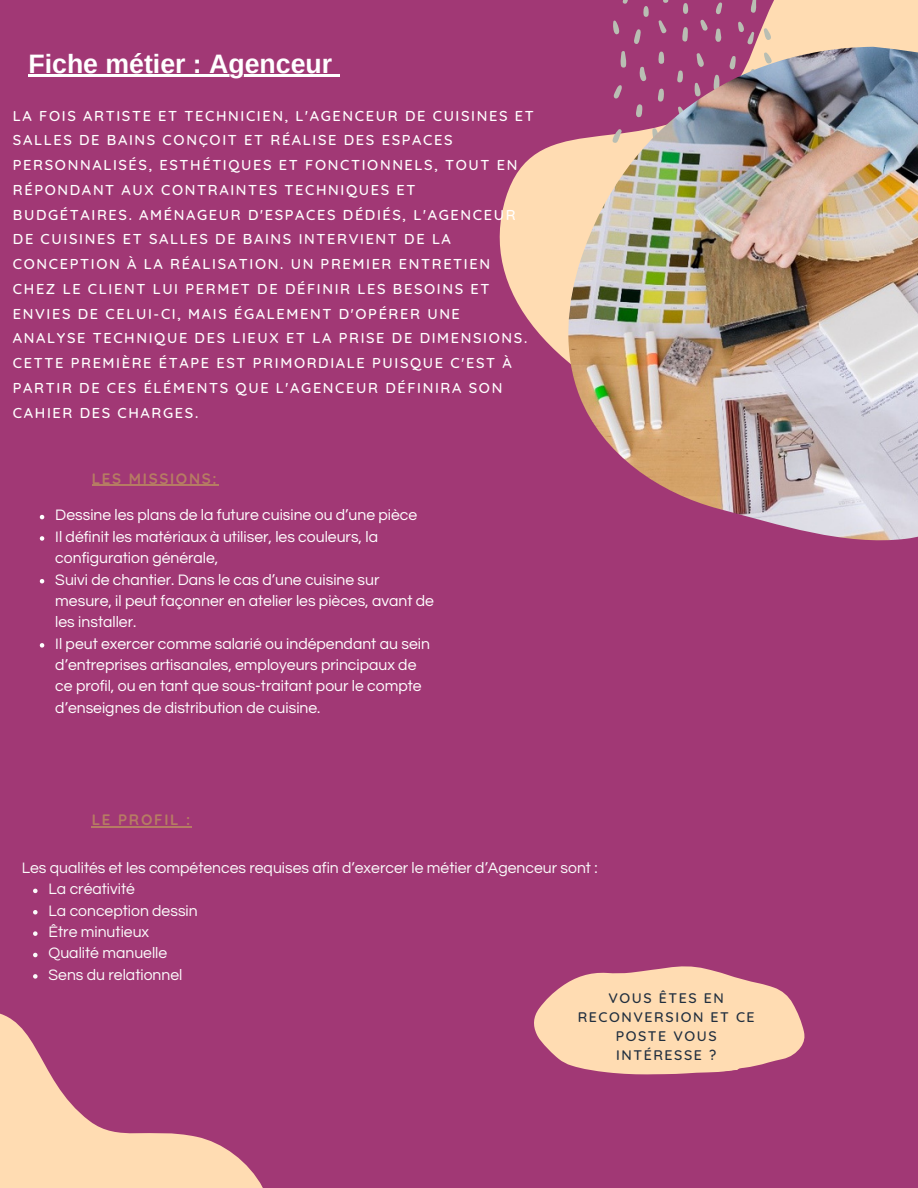
<style>
.page{position:relative;width:918px;height:1188px;background:#a13875}
.page>*{position:absolute;margin:0;border:0;box-sizing:border-box;transform-origin:0 0}
.t1{font:700 26.7px "Arimo";color:#fff}
.t2{font:15.75px/21.3px "Questrial";color:#fff}
.t3{font:15.75px "Questrial";color:#fbfbfb}
.t4{font:700 15.15px "Quicksand";letter-spacing:.11em;color:#b67c63}
.t5{font:500 14.55px/24.8px "Quicksand";letter-spacing:.11em;color:#fff}
.t6{font:500 14.1px/18.8px "Quicksand";letter-spacing:.11em;color:#212f3f;text-align:center}
</style>
<div class="page">
<hr style="left:92px;top:485px;width:126px;height:1px;background:#b67c63">
<svg style="left:500px;top:0;width:418px;height:358px;fill:#ffdcb2"></svg>
<svg style="left:0;top:1013px;width:263px;height:175px"></svg>
<svg style="left:608px;top:0;width:165px;height:47px"></svg>
<img style="left:563px;top:47px;width:355px;height:493px">
<svg style="left:534px;top:966px;width:271px;height:109px"></svg>
<hr style="left:29px;top:74px;width:303px;height:3px;background:#fff">
<svg style="left:332px;top:74px;width:8px;height:3px"></svg>
<svg style="left:40px;top:515px;width:4px;height:4px"></svg>
<svg style="left:40px;top:536px;width:4px;height:5px"></svg>
<svg style="left:40px;top:579px;width:4px;height:4px"></svg>
<svg style="left:40px;top:643px;width:4px;height:5px"></svg>
<hr style="left:92px;top:827px;width:100px;height:1px;background:#b67c63">
<svg style="left:33px;top:889px;width:5px;height:4px"></svg>
<svg style="left:33px;top:910px;width:5px;height:5px"></svg>
<svg style="left:33px;top:931px;width:5px;height:5px"></svg>
<svg style="left:33px;top:953px;width:5px;height:4px"></svg>
<svg style="left:33px;top:974px;width:5px;height:5px"></svg>
<p class="t1" style="left:29px;top:49px;width:305px">Fiche métier : Agenceur</p>
<p class="t5" style="left:13px;top:103px;width:522px">LA FOIS ARTISTE ET TECHNICIEN, L'AGENCEUR DE CUISINES ET SALLES DE BAINS CONÇOIT ET RÉALISE DES ESPACES PERSONNALISÉS, ESTHÉTIQUES ET FONCTIONNELS, TOUT EN RÉPONDANT AUX CONTRAINTES TECHNIQUES ET BUDGÉTAIRES. AMÉNAGEUR D'ESPACES DÉDIÉS, L'AGENCEUR DE CUISINES ET SALLES DE BAINS INTERVIENT DE LA CONCEPTION À LA RÉALISATION. UN PREMIER ENTRETIEN CHEZ LE CLIENT LUI PERMET DE DÉFINIR LES BESOINS ET ENVIES DE CELUI-CI, MAIS ÉGALEMENT D'OPÉRER UNE ANALYSE TECHNIQUE DES LIEUX ET LA PRISE DE DIMENSIONS.<br>CETTE PREMIÈRE ÉTAPE EST PRIMORDIALE PUISQUE C'EST À PARTIR DE CES ÉLÉMENTS QUE L'AGENCEUR DÉFINIRA SON CAHIER DES CHARGES.</p>
<p class="t4" style="left:92px;top:468px;width:126px">LES MISSIONS:</p>
<p class="t2" style="left:55px;top:505px;width:363px">Dessine les plans de la future cuisine ou d’une pièce</p>
<p class="t2" style="left:55px;top:526px;width:324px">Il définit les matériaux à utiliser, les couleurs, la configuration générale,</p>
<p class="t2" style="left:55px;top:569px;width:380px">Suivi de chantier. Dans le cas d’une cuisine sur mesure, il peut façonner en atelier les pièces, avant de les installer.</p>
<p class="t2" style="left:55px;top:633px;width:376px">Il peut exercer comme salarié ou indépendant au sein d’entreprises artisanales, employeurs principaux de ce profil, ou en tant que sous-traitant pour le compte d’enseignes de distribution de cuisine.</p>
<p class="t4" style="left:92px;top:810px;width:100px">LE PROFIL :</p>
<p class="t3" style="left:22px;top:860px;width:577px">Les qualités et les compétences requises afin d’exercer le métier d’Agenceur sont :</p>
<p class="t3" style="left:49px;top:881px;width:88px">La créativité</p>
<p class="t3" style="left:49px;top:903px;width:151px">La conception dessin</p>
<p class="t3" style="left:49px;top:924px;width:102px">Être minutieux</p>
<p class="t3" style="left:49px;top:945px;width:120px">Qualité manuelle</p>
<p class="t3" style="left:49px;top:967px;width:135px">Sens du relationnel</p>
<p class="t6" style="left:578px;top:989px;width:179px">VOUS ÊTES EN<br>RECONVERSION ET CE<br>POSTE VOUS<br>INTÉRESSE ?</p>
</div>
